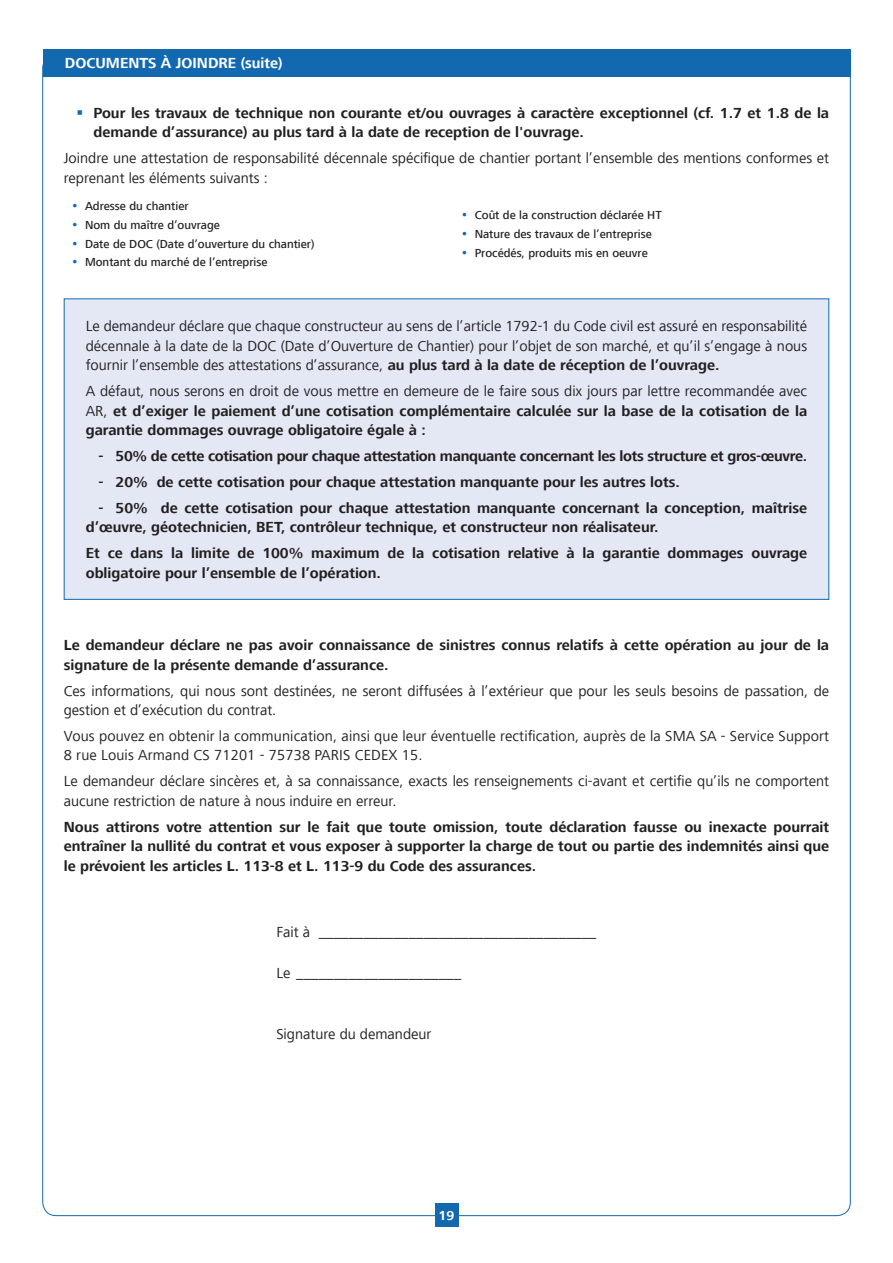
<style>
.page{position:relative;width:893px;height:1263px;background:#fff}
.page>*{position:absolute;margin:0;border:0;box-sizing:border-box;transform-origin:0 0}
.t1{font:700 15px/19.5px "Frutiger Next LT";color:#231f20}
.t2{font:15px/19.5px "Frutiger Next LT";color:#231f20}
.t3{font:700 15px "Frutiger Next LT";letter-spacing:-.02em;color:#231f20}
.t4{font:700 15px "Frutiger Next LT";color:#fff}
.t5{font:700 13.5px "Frutiger Next LT";color:#fff}
.t6{font:500 12px "Frutiger Next LT";color:#231f20}
.s1{color:#1369b0}
.s2{font-weight:700}
.s3{font-weight:400}
</style>
<div class="page">
<div style="left:43px;top:49px;width:807px;height:27px;background:#1369b0"></div>
<div style="left:434px;top:1203px;width:24px;height:24px;background:#1369b0"></div>
<div style="left:64px;top:299px;width:765px;height:300px;background:#e3e8f4"></div>
<p class="t4" style="left:65px;top:55px;width:219px">DOCUMENTS À JOINDRE (suite)</p>
<p class="t1" style="left:94px;top:103px;width:737px;text-indent:-17px"><span class="s1">▪</span> Pour les travaux de technique non courante et/ou ouvrages à caractère exceptionnel (cf. 1.7 et 1.8 de la demande d’assurance) au plus tard à la date de reception de l'ouvrage.</p>
<p class="t2" style="left:64px;top:149px;width:767px">Joindre une attestation de responsabilité décennale spécifique de chantier portant l’ensemble des mentions conformes et reprenant les éléments suivants :</p>
<p class="t6" style="left:72px;top:199px;width:118px"><span class="s1">•</span> Adresse du chantier</p>
<p class="t6" style="left:72px;top:218px;width:149px"><span class="s1">•</span> Nom du maître d’ouvrage</p>
<p class="t6" style="left:72px;top:237px;width:244px"><span class="s1">•</span> Date de DOC (Date d’ouverture du chantier)</p>
<p class="t6" style="left:72px;top:256px;width:197px"><span class="s1">•</span> Montant du marché de l’entreprise</p>
<p class="t6" style="left:462px;top:209px;width:201px"><span class="s1">•</span> Coût de la construction déclarée HT</p>
<p class="t6" style="left:462px;top:227px;width:191px"><span class="s1">•</span> Nature des travaux de l’entreprise</p>
<p class="t6" style="left:462px;top:246px;width:187px"><span class="s1">•</span> Procédés, produits mis en oeuvre</p>
<p class="t2" style="left:86px;top:317px;width:723px;text-align:justify">Le demandeur déclare que chaque constructeur au sens de l’article 1792-1 du Code civil est assuré en responsabilité décennale à la date de la DOC (Date d’Ouverture de Chantier) pour l’objet de son marché, et qu’il s’engage à nous fournir l’ensemble des attestations d’assurance, <span class="s2">au plus tard à la date de réception de l’ouvrage.</span></p>
<p class="t1" style="left:86px;top:381px;width:723px;text-align:justify"><span class="s3">A défaut, nous serons en droit de vous mettre en demeure de le faire sous dix jours par lettre recommandée avec AR,</span> et d’exiger le paiement d’une cotisation complémentaire calculée sur la base de la cotisation de la garantie dommages ouvrage obligatoire égale à :</p>
<p class="t3" style="left:99px;top:448px;width:710px">- 50% de cette cotisation pour chaque attestation manquante concernant les lots structure et gros-œuvre.</p>
<p class="t1" style="left:99px;top:472px;width:583px">- 20% de cette cotisation pour chaque attestation manquante pour les autres lots.</p>
<p class="t1" style="left:86px;top:498px;width:723px;text-indent:13px">- 50% de cette cotisation pour chaque attestation manquante concernant la conception, maîtrise d’œuvre, géotechnicien, BET, contrôleur technique, et constructeur non réalisateur.</p>
<p class="t1" style="left:86px;top:543px;width:723px">Et ce dans la limite de 100% maximum de la cotisation relative à la garantie dommages ouvrage obligatoire pour l’ensemble de l’opération.</p>
<p class="t1" style="left:64px;top:635px;width:767px">Le demandeur déclare ne pas avoir connaissance de sinistres connus relatifs à cette opération au jour de la signature de la présente demande d’assurance.</p>
<p class="t2" style="left:64px;top:681px;width:767px">Ces informations, qui nous sont destinées, ne seront diffusées à l’extérieur que pour les seuls besoins de passation, de gestion et d’exécution du contrat.</p>
<p class="t2" style="left:64px;top:726px;width:767px">Vous pouvez en obtenir la communication, ainsi que leur éventuelle rectification, auprès de la SMA SA - Service Support<br>8 rue Louis Armand CS 71201 - 75738 PARIS CEDEX 15.</p>
<p class="t2" style="left:64px;top:772px;width:767px">Le demandeur déclare sincères et, à sa connaissance, exacts les renseignements ci-avant et certifie qu’ils ne comportent aucune restriction de nature à nous induire en erreur.</p>
<p class="t1" style="left:64px;top:817px;width:767px;text-align:justify">Nous attirons votre attention sur le fait que toute omission, toute déclaration fausse ou inexacte pourrait entraîner la nullité du contrat et vous exposer à supporter la charge de tout ou partie des indemnités ainsi que le prévoient les articles L. 113-8 et L. 113-9 du Code des assurances.</p>
<p class="t2" style="left:276px;top:923px;width:321px">Fait à _____________________________________</p>
<p class="t2" style="left:276px;top:963px;width:186px">Le ______________________</p>
<p class="t2" style="left:276px;top:1024px;width:157px">Signature du demandeur</p>
<p class="t5" style="left:439px;top:1208px;width:17px">19</p>
</div>
